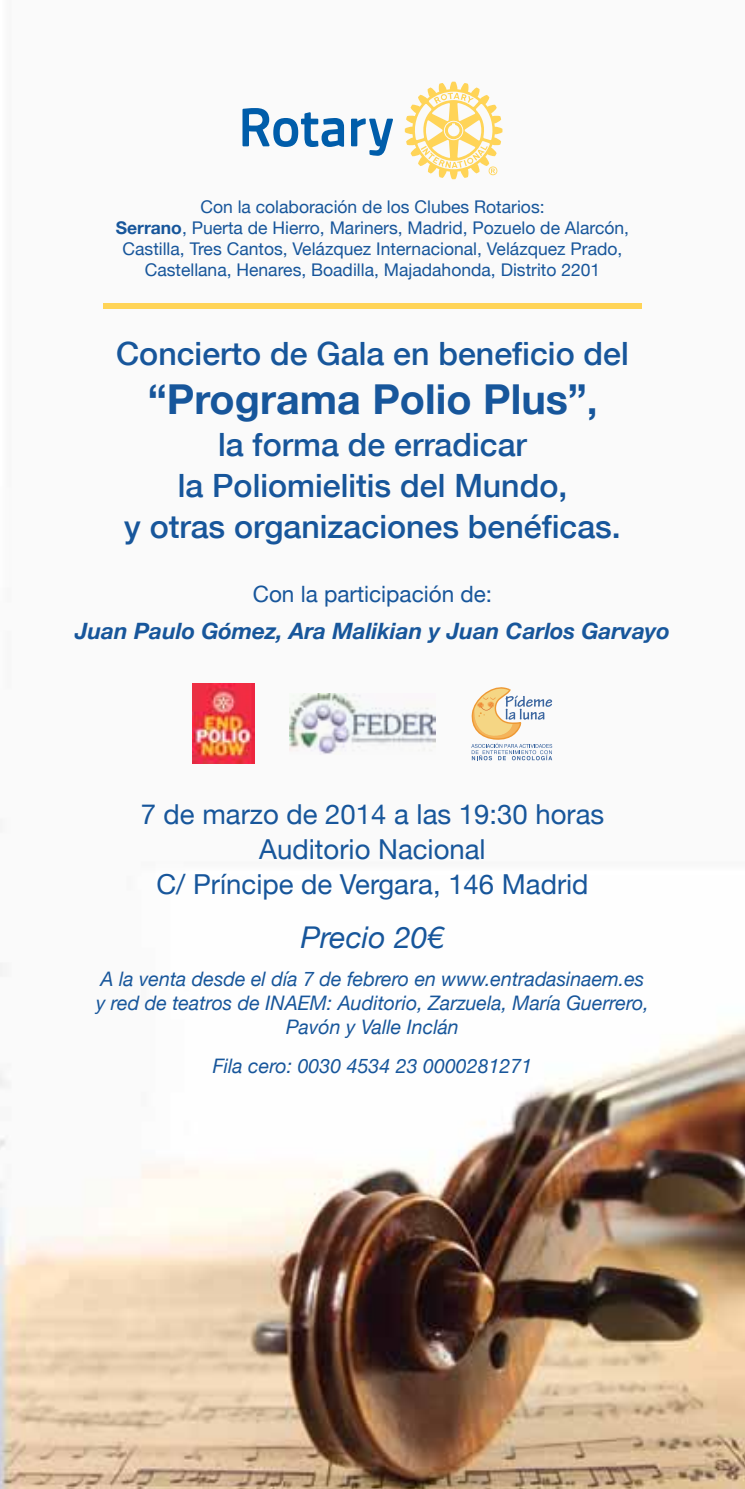
<style>
.page{position:relative;width:745px;height:1489px;background:#fff}
.page>*{position:absolute;margin:0;border:0;box-sizing:border-box;transform-origin:0 0}
.t1{font:700 41.25px "Helvetica Neue";color:#17569b}
.t2{font:500 32px/41.2px "Helvetica Neue";color:#17569b;text-align:center}
.t3{font:italic 30px "Helvetica Neue";color:#17569b}
.t4{font:27.5px/35px "Helvetica Neue";color:#17569b;text-align:center}
.t5{font:italic 700 22.5px "Helvetica Neue";color:#17569b}
.t6{font:22.5px "Helvetica Neue";color:#17569b}
.t7{font:italic 20px/24px "Helvetica Neue";color:#17569b;text-align:center}
.t8{font:17.5px/21px "Helvetica Neue";color:#17569b;text-align:center}
.s1{font-weight:700}
.s2{font-size:36.75px}
</style>
<div class="page">
<img style="left:0;top:81px;width:744px;height:1407px">
<div style="left:103px;top:303px;width:538px;height:5px;background:#ffd457"></div>
<svg style="left:242px;top:108px;width:151px;height:48px"></svg>
<svg style="left:404px;top:82px;width:98px;height:97px"></svg>
<svg style="left:470px;top:685px;width:82px;height:75px"></svg>
<img style="left:289px;top:693px;width:146px;height:61px">
<img style="left:193px;top:683px;width:62px;height:81px">
<p class="t8" style="left:116px;top:195px;width:514px">Con la colaboración de los Clubes Rotarios:<br><span class="s1">Serrano</span>, Puerta de Hierro, Mariners, Madrid, Pozuelo de Alarcón, Castilla, Tres Cantos, Velázquez Internacional, Velázquez Prado, Castellana, Henares, Boadilla, Majadahonda, Distrito 2201</p>
<h2 class="t2" style="left:116px;top:331px;width:514px">Concierto de Gala en beneficio del</h2>
<h1 class="t1" style="left:148px;top:362px;width:451px">“Programa Polio Plus”<span class="s2">,</span></h1>
<h2 class="t2" style="left:124px;top:422px;width:498px">la forma de erradicar<br>la Poliomielitis del Mundo,<br>y otras organizaciones benéficas.</h2>
<p class="t6" style="left:252px;top:574px;width:241px">Con la participación de:</p>
<p class="t5" style="left:75px;top:613px;width:596px">Juan Paulo Gómez, Ara Malikian y Juan Carlos Garvayo</p>
<h3 class="t4" style="left:141px;top:795px;width:465px">7 de marzo de 2014 a las 19:30 horas<br>Auditorio Nacional<br>C/ Príncipe de Vergara, 146 Madrid</h3>
<h3 class="t3" style="left:300px;top:912px;width:145px">Precio 20€</h3>
<p class="t7" style="left:96px;top:966px;width:554px">A la venta desde el día 7 de febrero en www.entradasinaem.es y red de teatros de INAEM: Auditorio, Zarzuela, María Guerrero,<br>Pavón y Valle Inclán</p>
<p class="t7" style="left:212px;top:1052px;width:321px">Fila cero: 0030 4534 23 0000281271</p>
</div>
